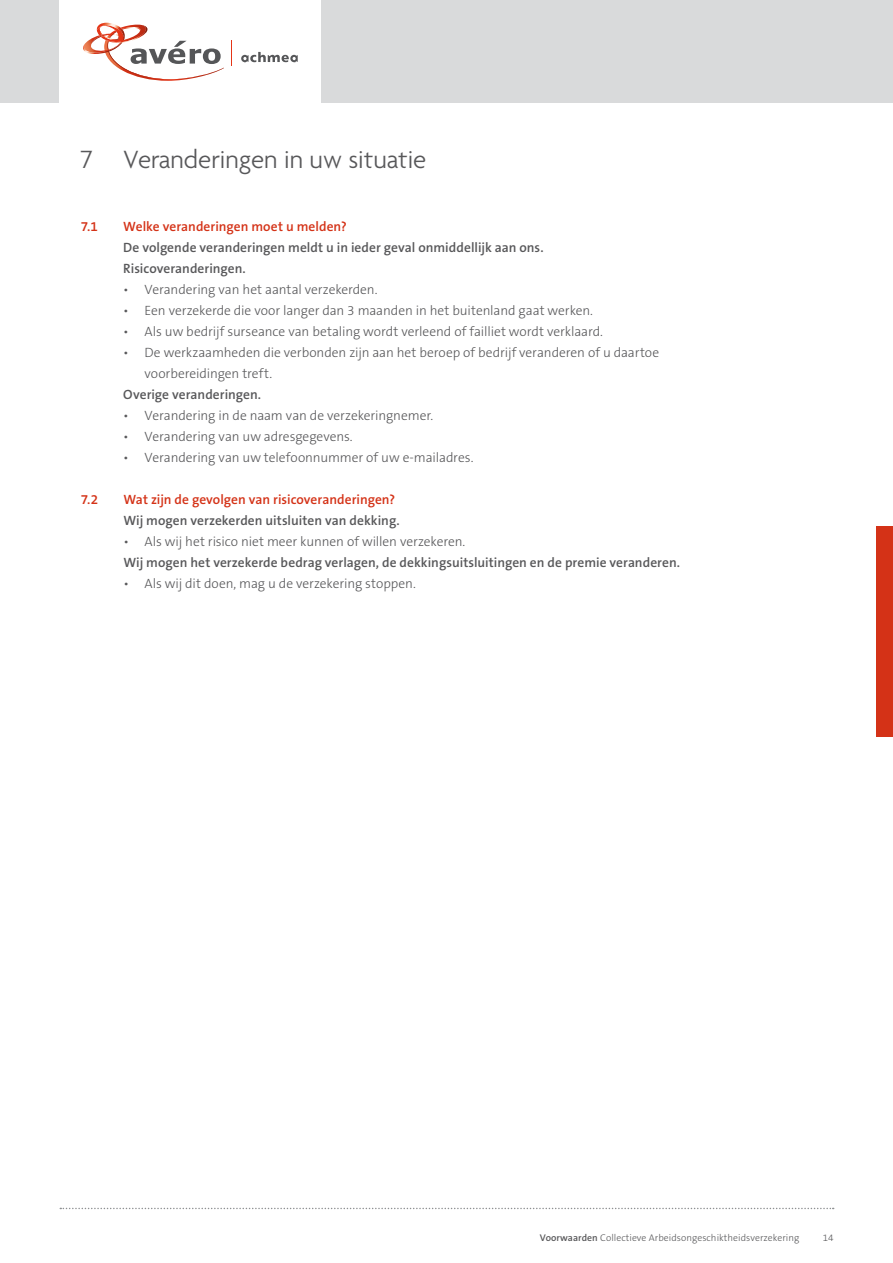
<style>
.page{position:relative;width:893px;height:1263px;background:#fff}
.page>*{position:absolute;margin:0;border:0;box-sizing:border-box;transform-origin:0 0}
.t1{font:300 27px "Agenda";color:#58585a}
.t2{font:300 13.5px/21px "The Sans B3";letter-spacing:-.01em;color:#58585a}
.t3{font:600 13.5px/21px "The Sans B6";letter-spacing:.005em;color:#58585a}
.t4{font:600 13.5px "The Sans B6";color:#d43217}
.t5{font:300 9.75px "The Sans B3";letter-spacing:.005em;color:#58585a}
.s1{font-family:"The Sans B6";font-weight:600}
</style>
<div class="page">
<div style="left:0;top:0;width:893px;height:103px;background:#d9dadb"></div>
<div style="left:60px;top:0;width:261px;height:103px;background:#fff"></div>
<svg style="left:241px;top:52px;width:57px;height:10px"></svg>
<svg style="left:83px;top:22px;width:141px;height:59px"></svg>
<svg style="left:231px;top:41px;width:1px;height:25px"></svg>
<svg style="left:60px;top:1208px;width:774px;height:1px"></svg>
<div style="left:876px;top:526px;width:17px;height:211px;background:#d43217"></div>
<h1 class="t1" style="left:81px;top:145px;width:347px">7 Veranderingen in uw situatie</h1>
<p class="t4" style="left:81px;top:219px;width:19px">7.1</p>
<p class="t4" style="left:123px;top:219px;width:225px">Welke veranderingen moet u melden?</p>
<p class="t3" style="left:123px;top:238px;width:422px">De volgende veranderingen meldt u in ieder geval onmiddellijk aan ons.<br>Risicoveranderingen.</p>
<p class="t2" style="left:123px;top:280px;width:256px">• Verandering van het aantal verzekerden.</p>
<p class="t2" style="left:123px;top:301px;width:471px">• Een verzekerde die voor langer dan 3 maanden in het buitenland gaat werken.</p>
<p class="t2" style="left:123px;top:322px;width:481px">• Als uw bedrijf surseance van betaling wordt verleend of failliet wordt verklaard.</p>
<p class="t2" style="left:145px;top:343px;width:516px;text-indent:-21px">• De werkzaamheden die verbonden zijn aan het beroep of bedrijf veranderen of u daartoe voorbereidingen treft.</p>
<p class="t3" style="left:123px;top:385px;width:139px">Overige veranderingen.</p>
<p class="t2" style="left:123px;top:406px;width:312px">• Verandering in de naam van de verzekeringnemer.</p>
<p class="t2" style="left:123px;top:427px;width:231px">• Verandering van uw adresgegevens.</p>
<p class="t2" style="left:123px;top:448px;width:352px">• Verandering van uw telefoonnummer of uw e-mailadres.</p>
<p class="t4" style="left:81px;top:492px;width:19px">7.2</p>
<p class="t4" style="left:123px;top:492px;width:273px">Wat zijn de gevolgen van risicoveranderingen?</p>
<p class="t3" style="left:123px;top:511px;width:278px">Wij mogen verzekerden uitsluiten van dekking.</p>
<p class="t2" style="left:123px;top:532px;width:344px">• Als wij het risico niet meer kunnen of willen verzekeren.</p>
<p class="t3" style="left:123px;top:553px;width:558px">Wij mogen het verzekerde bedrag verlagen, de dekkingsuitsluitingen en de premie veranderen.</p>
<p class="t2" style="left:123px;top:574px;width:294px">• Als wij dit doen, mag u de verzekering stoppen.</p>
<p class="t5" style="left:540px;top:1233px;width:261px"><span class="s1">Voorwaarden</span> Collectieve Arbeidsongeschiktheidsverzekering</p>
<p class="t5" style="left:823px;top:1233px;width:12px">14</p>
</div>
